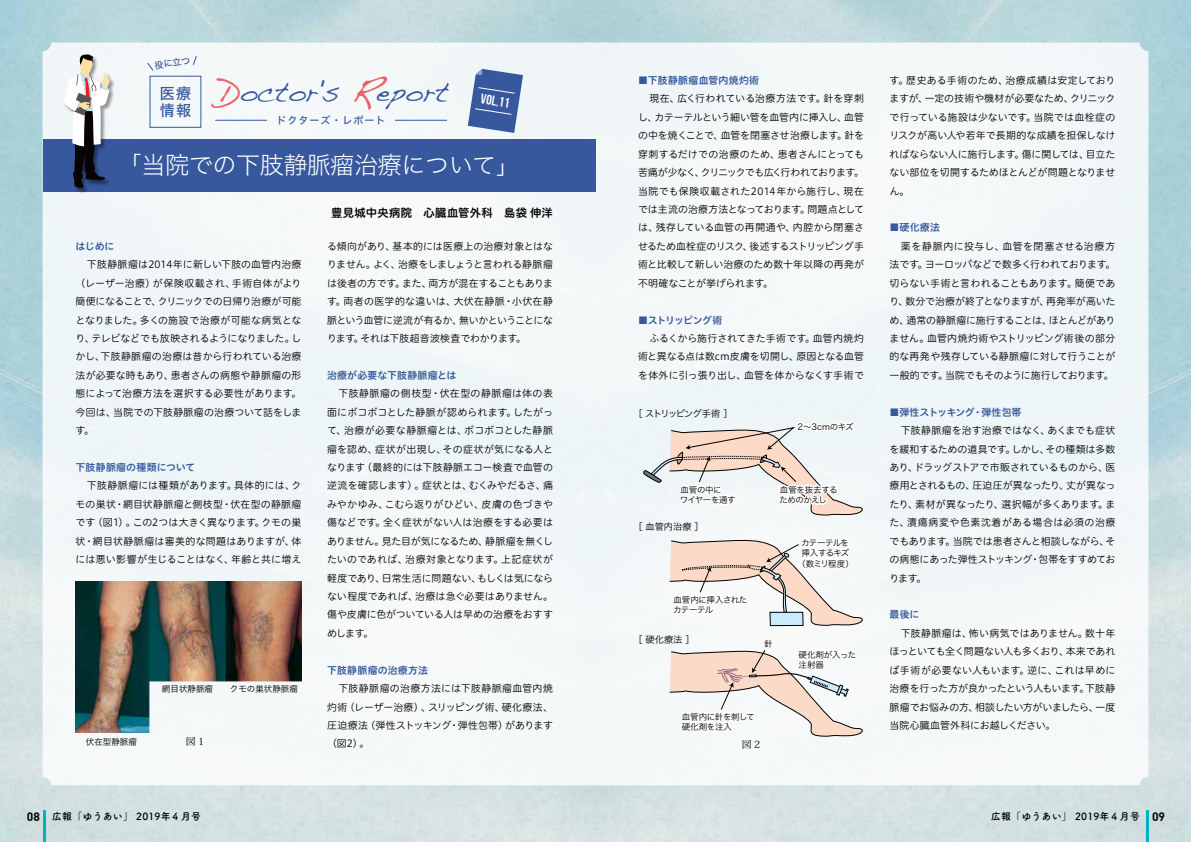
<style>
.page{position:relative;width:1191px;height:842px;background:#fff}
.page>*{position:absolute;margin:0;border:0;box-sizing:border-box;transform-origin:0 0}
.t1{font:28px "Handwriting Dakota";color:#37589d}
.t2{font:24.1px "Hiragino Sans W2";letter-spacing:-.02em;color:#fff}
.t3{font:15px/17.2px "Hiragino Sans W5";color:#37589d}
.t4{font:700 13.8px "Bebas Neue";color:#fff}
.t5{font:11.3px "Hiragino UD Sans R Std N W6";letter-spacing:.025em;color:#000}
.t6{font:10px "Hiragino Sans W5";letter-spacing:.1em;color:#37589d}
.t7{font:9.9px/18.4px "Hiragino UD Sans R Std N W3";letter-spacing:-.01em;color:#000;text-align:justify}
.t8{font:9.9px "Hiragino UD Sans R Std N W6";letter-spacing:.01em;color:#37589d}
.t9{font:700 9.9px "Tsuku A Rd Gothic";letter-spacing:.02em;color:#000}
.t10{font:9.9px "Hiragino UD Sans R Std N W6";letter-spacing:-.025em;color:#37589d}
.t11{font:9.9px "Hiragino UD Sans R Std N W6";letter-spacing:-.095em;color:#37589d}
.t12{font:9.9px "Koz Min Pr 6 N";color:#000}
.t13{font:9.2px "Hiragino Sans W3";letter-spacing:-.01em;color:#000}
.t14{font:9.2px "Hiragino Sans W3";letter-spacing:-.12em;color:#000}
.t15{font:9px "Hiragino Sans W5";color:#37589d}
.t16{font:8.5px/10.5px "Hiragino Sans W3";letter-spacing:-.04em;color:#000}
.t17{font:8.5px/10.5px "Hiragino Sans W3";letter-spacing:-.08em;color:#000;text-align:center}
.t18{font:8.5px/10.5px "Hiragino Sans W3";letter-spacing:-.06em;color:#000}
.t19{font:8.5px/10.5px "Hiragino Sans W3";letter-spacing:-.005em;color:#000}
.t20{font:8.5px "Hiragino Sans W3";color:#000}
.s1{font-size:39.2px;color:#eb616a}
.s2{font-family:"DIN Bold";font-weight:400;font-size:12px}
</style>
<div class="page">
<img style="left:0;top:0;width:1191px;height:842px">
<div style="left:43px;top:43px;width:1105px;height:742px;background:#f3f7f8;border-radius:9px"></div>
<div style="left:43px;top:139px;width:552px;height:53px;background:#37589d"></div>
<div style="left:150px;top:76px;width:51px;height:52px;border:1px solid #37589d"></div>
<svg style="left:147px;top:62px;width:7px;height:9px"></svg>
<svg style="left:193px;top:56px;width:4px;height:9px"></svg>
<hr style="left:215px;top:120px;width:52px;height:1px;background:#37589d">
<hr style="left:395px;top:120px;width:52px;height:1px;background:#37589d">
<div style="left:64px;top:54px;width:52px;height:140px;background:#000;opacity:.4"></div>
<svg style="left:64px;top:54px;width:46px;height:134px"></svg>
<svg style="left:468px;top:69px;width:55px;height:64px"></svg>
<svg style="left:643px;top:421px;width:220px;height:316px"></svg>
<img style="left:76px;top:582px;width:225px;height:150px">
<hr style="left:44px;top:811px;width:2px;height:31px;background:#00b2bb">
<hr style="left:1145px;top:811px;width:3px;height:31px;background:#00b2bb">
<p class="t15" style="left:153px;top:57px;width:38px;rotate:-8deg">役に立つ</p>
<p class="t8" style="left:638px;top:73px;width:123px">■下肢静脈瘤血管内焼灼術</p>
<p class="t7" style="left:638px;top:89px;width:227px;text-indent:11px">現在、広く行われている治療方法です。針を穿刺し、カテーテルという細い管を血管内に挿入し、血管の中を焼くことで、血管を閉塞させ治療します。針を穿刺するだけでの治療のため、患者さんにとっても苦痛が少なく、クリニックでも広く行われております。当院でも保険収載された2014年から施行し、現在では主流の治療方法となっております。問題点としては、残存している血管の再開通や、内腔から閉塞させるため血栓症のリスク、後述するストリッピング手術と比較して新しい治療のため数十年以降の再発が不明確なことが挙げられます。</p>
<p class="t11" style="left:638px;top:312px;width:86px">■ストリッピング術</p>
<p class="t7" style="left:638px;top:328px;width:227px;text-indent:11px">ふるくから施行されてきた手術です。血管内焼灼術と異なる点は数cm皮膚を切開し、原因となる血管を体外に引っ張り出し、血管を体からなくす手術で</p>
<h1 class="t1" style="left:214px;top:75px;width:236px"><span class="s1">D</span>octor's <span class="s1">R</span>eport</h1>
<p class="t6" style="left:276px;top:111px;width:111px">ドクターズ・レポート</p>
<h3 class="t3" style="left:160px;top:84px;width:33px">医療情報</h3>
<h3 class="t4" style="left:482px;top:91px;width:31px;rotate:9deg">Vol.11</h3>
<h2 class="t2" style="left:118px;top:144px;width:403px">「当院での下肢静脈瘤治療について」</h2>
<p class="t5" style="left:331px;top:204px;width:223px">豊見城中央病院　心臓血管外科　島袋 伸洋</p>
<p class="t7" style="left:327px;top:236px;width:227px">る傾向があり、基本的には医療上の治療対象とはなりません。よく、治療をしましょうと言われる静脈瘤は後者の方です。また、両方が混在することもあります。両者の医学的な違いは、大伏在静脈・小伏在静脈という血管に逆流が有るか、無いかということになります。それは下肢超音波検査でわかります。</p>
<p class="t8" style="left:327px;top:368px;width:131px">治療が必要な下肢静脈瘤とは</p>
<p class="t7" style="left:327px;top:384px;width:227px;text-indent:11px">下肢静脈瘤の側枝型・伏在型の静脈瘤は体の表面にボコボコとした静脈が認められます。したがって、治療が必要な静脈瘤とは、ボコボコとした静脈瘤を認め、症状が出現し、その症状が気になる人となります（最終的には下肢静脈エコー検査で血管の逆流を確認します）。症状とは、むくみやだるさ、痛みやかゆみ、こむら返りがひどい、皮膚の色づきや傷などです。全く症状がない人は治療をする必要はありません。見た目が気になるため、静脈瘤を無くしたいのであれば、治療対象となります。上記症状が軽度であり、日常生活に問題ない、もしくは気にならない程度であれば、治療は急ぐ必要はありません。傷や皮膚に色がついている人は早めの治療をおすすめします。</p>
<p class="t8" style="left:327px;top:662px;width:103px">下肢静脈瘤の治療方法</p>
<p class="t7" style="left:327px;top:679px;width:227px;text-indent:11px">下肢静脈瘤の治療方法には下肢静脈瘤血管内焼灼術（レーザー治療）、スリッピング術、硬化療法、圧迫療法（弾性ストッキング・弾性包帯）があります（図2）。</p>
<p class="t8" style="left:76px;top:239px;width:40px">はじめに</p>
<p class="t7" style="left:76px;top:255px;width:227px;text-indent:11px">下肢静脈瘤は2014年に新しい下肢の血管内治療（レーザー治療）が保険収載され、手術自体がより簡便になることで、クリニックでの日帰り治療が可能となりました。多くの施設で治療が可能な病気となり、テレビなどでも放映されるようになりました。しかし、下肢静脈瘤の治療は昔から行われている治療法が必要な時もあり、患者さんの病態や静脈瘤の形態によって治療方法を選択する必要性があります。今回は、当院での下肢静脈瘤の治療ついて話をします。</p>
<p class="t8" style="left:76px;top:460px;width:121px">下肢静脈瘤の種類について</p>
<p class="t7" style="left:76px;top:476px;width:227px;text-indent:11px">下肢静脈瘤には種類があります。具体的には、クモの巣状・網目状静脈瘤と側枝型・伏在型の静脈瘤です（図1）。この2つは大きく異なります。クモの巣状・網目状静脈瘤は審美的な問題はありますが、体には悪い影響が生じることはなく、年齢と共に増え</p>
<p class="t14" style="left:633px;top:405px;width:101px">［ ストリッピング手術 ］</p>
<p class="t16" style="left:797px;top:421px;width:58px">2～3cmのキズ</p>
<p class="t16" style="left:680px;top:484px;width:57px">血管の中に<br>ワイヤーを通す</p>
<p class="t18" style="left:779px;top:484px;width:59px">血管を抜去するためのかえし</p>
<p class="t17" style="left:797px;top:537px;width:58px">カテーテルを挿入するキズ（数ミリ程度）</p>
<p class="t13" style="left:633px;top:519px;width:72px">［ 血管内治療 ］</p>
<p class="t16" style="left:673px;top:594px;width:76px">血管内に挿入されたカテーテル</p>
<p class="t13" style="left:633px;top:632px;width:63px">［ 硬化療法 ］</p>
<p class="t16" style="left:764px;top:638px;width:10px">針</p>
<p class="t19" style="left:798px;top:648px;width:59px">硬化剤が入った注射器</p>
<p class="t16" style="left:162px;top:683px;width:53px">網目状静脈瘤</p>
<p class="t20" style="left:230px;top:681px;width:70px">クモの巣状静脈瘤</p>
<p class="t16" style="left:682px;top:710px;width:74px">血管内に針を刺して硬化剤を注入</p>
<p class="t12" style="left:186px;top:736px;width:20px">図 1</p>
<p class="t12" style="left:741px;top:739px;width:20px">図 2</p>
<p class="t16" style="left:86px;top:735px;width:53px">伏在型静脈瘤</p>
<p class="t7" style="left:889px;top:71px;width:227px">す。歴史ある手術のため、治療成績は安定しておりますが、一定の技術や機材が必要なため、クリニックで行っている施設は少ないです。当院では血栓症のリスクが高い人や若年で長期的な成績を担保しなければならない人に施行します。傷に関しては、目立たない部位を切開するためほとんどが問題となりません。</p>
<p class="t8" style="left:889px;top:220px;width:52px">■硬化療法</p>
<p class="t7" style="left:889px;top:236px;width:227px;text-indent:11px">薬を静脈内に投与し、血管を閉塞させる治療方法です。ヨーロッパなどで数多く行われております。切らない手術と言われることもあります。簡便であり、数分で治療が終了となりますが、再発率が高いため、通常の静脈瘤に施行することは、ほとんどがありません。血管内焼灼術やストリッピング術後の部分的な再発や残存している静脈瘤に対して行うことが一般的です。当院でもそのように施行しております。</p>
<p class="t10" style="left:889px;top:404px;width:134px">■弾性ストッキング・弾性包帯</p>
<p class="t7" style="left:889px;top:421px;width:227px;text-indent:11px">下肢静脈瘤を治す治療ではなく、あくまでも症状を緩和するための道具です。しかし、その種類は多数あり、ドラッグストアで市販されているものから、医療用とされるもの、圧迫圧が異なったり、丈が異なったり、素材が異なったり、選択幅が多くあります。また、潰瘍病変や色素沈着がある場合は必須の治療でもあります。当院では患者さんと相談しながら、その病態にあった弾性ストッキング・包帯をすすめております。</p>
<p class="t8" style="left:889px;top:607px;width:32px">最後に</p>
<p class="t7" style="left:889px;top:623px;width:227px;text-indent:11px">下肢静脈瘤は、怖い病気ではありません。数十年ほっといても全く問題ない人も多くおり、本来であれば手術が必要ない人もいます。逆に、これは早めに治療を行った方が良かったという人もいます。下肢静脈瘤でお悩みの方、相談したい方がいましたら、一度当院心臓血管外科にお越しください。</p>
<p class="t9" style="left:27px;top:808px;width:176px"><span class="s2">08</span> 広報「ゆうあい」 2019年４月号</p>
<p class="t9" style="left:991px;top:808px;width:176px">広報「ゆうあい」 2019年４月号 <span class="s2">09</span></p>
</div>
